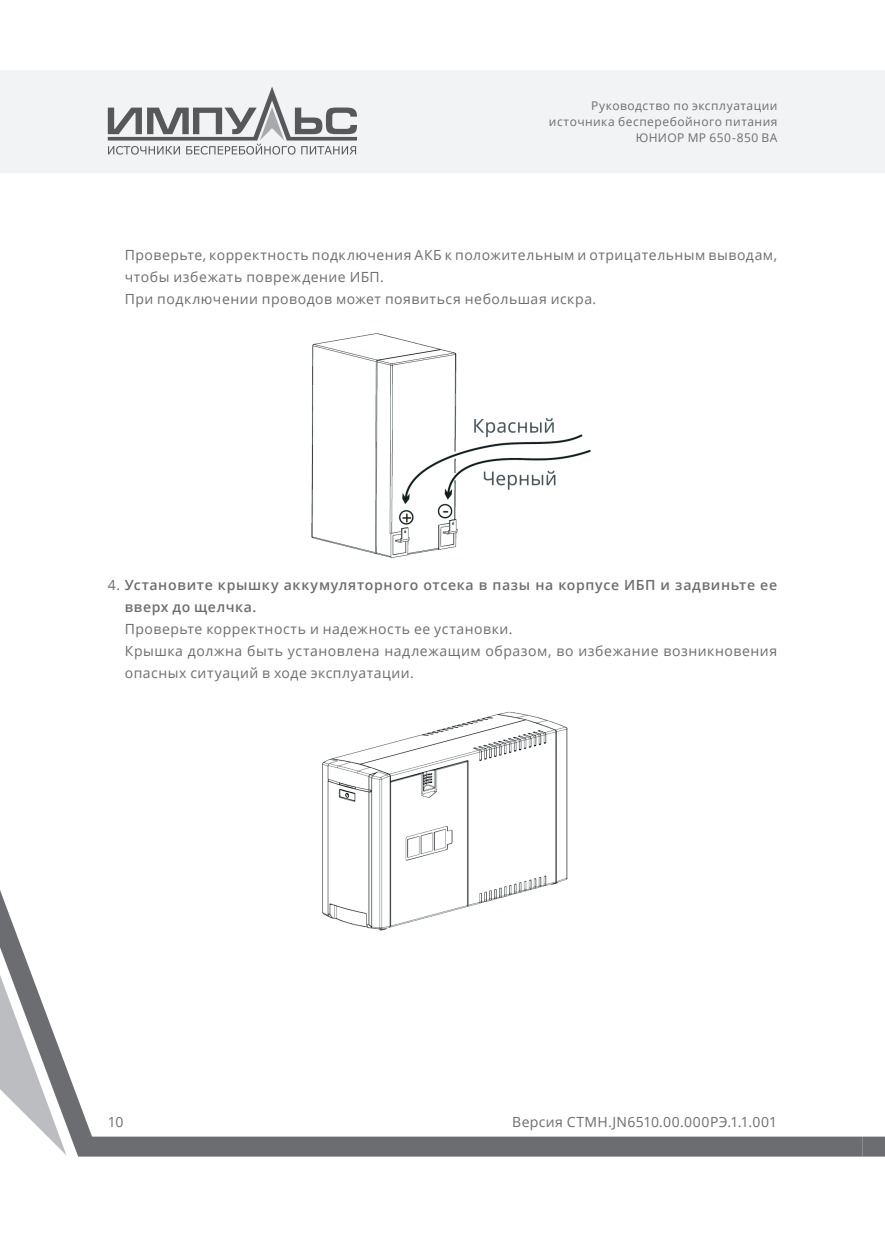
<style>
.page{position:relative;width:885px;height:1236px;background:#fff}
.page>*{position:absolute;margin:0;border:0;box-sizing:border-box;transform-origin:0 0}
.Простой_текст{font:14px/22px "Open Sans";letter-spacing:.035em;color:#6c6d70}
.t1{font:600 14px/22px "Open Sans";letter-spacing:.045em;color:#6c6d70}
.t2{font:12px/16px "Open Sans";letter-spacing:.04em;color:#6c6d70;text-align:right}
.s1{font-weight:400}
</style>
<div class="page">
<svg style="left:0;top:890px;width:842px;height:267px"></svg>
<svg style="left:842px;top:1136px;width:42px;height:21px"></svg>
<div style="left:0;top:71px;width:884px;height:102px;background:#f2f3f4"></div>
<svg style="left:108px;top:87px;width:249px;height:68px"></svg>
<img style="left:311px;top:333px;width:280px;height:225px">
<img style="left:259px;top:711px;width:367px;height:227px">
<p class="t2" style="left:549px;top:98px;width:230px">Руководство по эксплуатации источника бесперебойного питания<br>ЮНИОР МР 650-850 ВА</p>
<p class="Простой_текст" style="left:125px;top:244px;width:653px">Проверьте, корректность подключения АКБ к положительным и отрицательным выводам, чтобы избежать повреждение ИБП.</p>
<p class="Простой_текст" style="left:125px;top:288px;width:473px">При подключении проводов может появиться небольшая искра.</p>
<p class="t1" style="left:125px;top:574px;width:653px;text-indent:-17px"><span class="s1">4.</span> Установите крышку аккумуляторного отсека в пазы на корпусе ИБП и задвиньте ее вверх до щелчка.</p>
<p class="Простой_текст" style="left:125px;top:618px;width:389px">Проверьте корректность и надежность ее установки.</p>
<p class="Простой_текст" style="left:125px;top:640px;width:653px">Крышка должна быть установлена надлежащим образом, во избежание возникновения опасных ситуаций в ходе эксплуатации.</p>
<p class="Простой_текст" style="left:108px;top:1110px;width:17px">10</p>
<p class="Простой_текст" style="left:512px;top:1110px;width:266px">Версия CTMH.JN6510.00.000РЭ.1.1.001</p>
</div>
